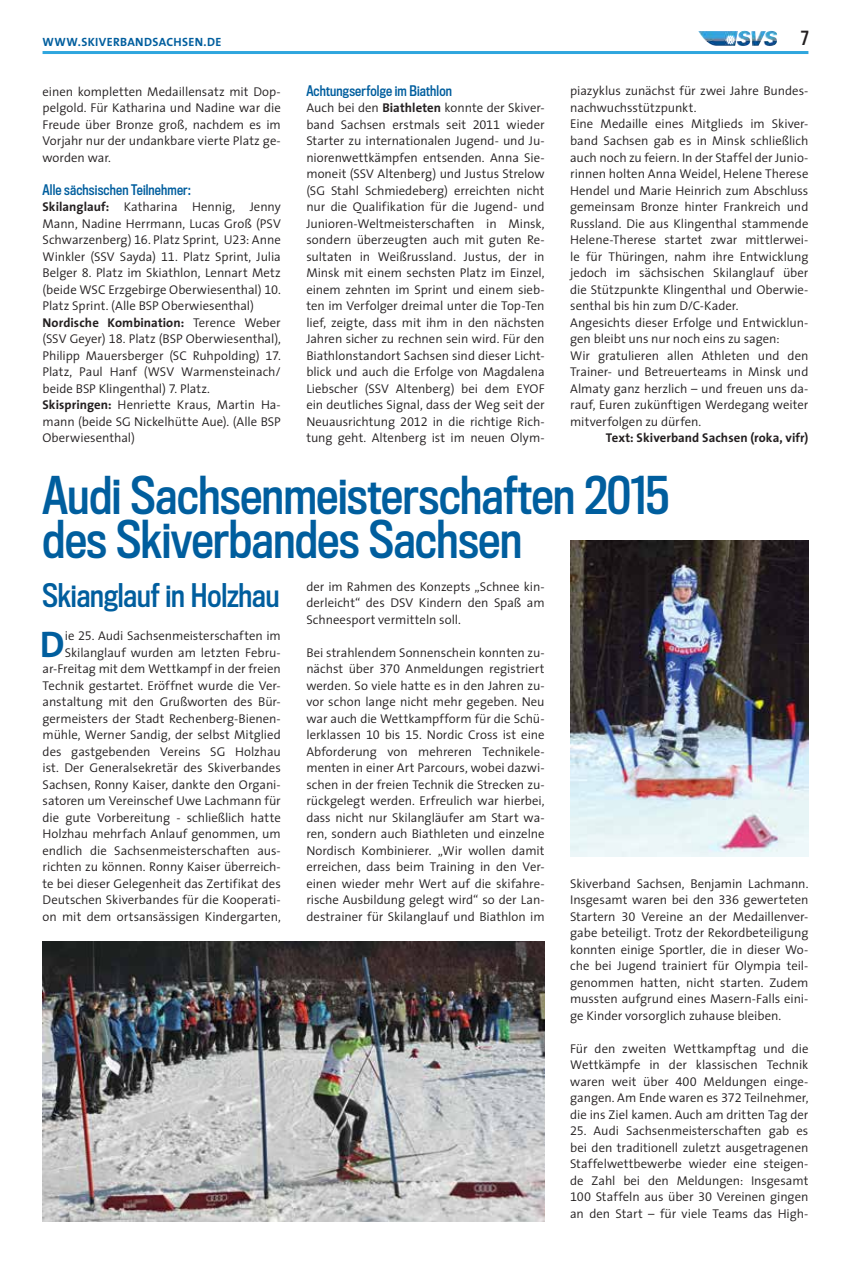
<style>
.page{position:relative;width:851px;height:1263px;background:#fff}
.page>*{position:absolute;margin:0;border:0;box-sizing:border-box;transform-origin:0 0}
.t1{font:48px/45px "Titling Gothic FB Cond Standard";letter-spacing:-.005em;color:#005e9e}
.t2{font:300 37.2px "BHM The Sans Tab";color:#005e9e}
.t3{font:30px "Titling Gothic FB Cond Standard";letter-spacing:-.005em;color:#005e9e}
.t4{font:18px "Titling Gothic FB Cond Standard";color:#231f20}
.t5{font:13.5px "Titling Gothic FB Cond Standard";letter-spacing:.01em;color:#005e9e}
.t6{font:300 12.75px/16.5px "BHM The Sans Tab";letter-spacing:-.005em;color:#231f20;text-align:justify}
.t7{font:300 12.75px "BHM The Sans Tab";letter-spacing:.005em;color:#231f20}
.t8{font:700 12px "BHM The Sans Tab";letter-spacing:.03em;color:#005e9e}
.s1{font-style:inherit}
</style>
<div class="page">
<hr style="left:43px;top:51px;width:765px;height:3px;background:#2fa6de">
<svg style="left:736px;top:31px;width:9px;height:12px"></svg>
<img style="left:43px;top:942px;width:501px;height:279px">
<img style="left:570px;top:541px;width:238px;height:316px">
<p class="t8" style="left:43px;top:32px;width:180px">WWW.SKIVERBANDSACHSEN.DE</p>
<h3 class="t4" style="left:800px;top:28px;width:9px">7</h3>
<p class="t6" style="left:43px;top:83px;width:240px">einen kompletten Medaillensatz mit Dop&shy;pelgold. Für Katharina und Nadine war die Freude über Bronze groß, nachdem es im Vorjahr nur der undankbare vierte Platz ge&shy;worden war.</p>
<p class="t5" style="left:43px;top:181px;width:150px">Alle sächsischen Teilnehmer:</p>
<p class="t6" style="left:43px;top:198px;width:240px;text-align:left"><span class="s1">Skilanglauf:</span> Katharina Hennig, Jenny Mann, Nadine Herrmann, Lucas Groß (PSV Schwarzenberg) 16. Platz Sprint, U23: Anne Winkler (SSV Sayda) 11. Platz Sprint, Julia Belger 8. Platz im Skiathlon, Lennart Metz (beide WSC Erzgebirge Oberwiesenthal) 10.<br>Platz Sprint. (Alle BSP Oberwiesenthal)<br><span class="s1">Nordische Kombination:</span> Terence Weber (SSV Geyer) 18. Platz (BSP Oberwiesenthal), Philipp Mauersberger (SC Ruhpolding) 17.<br>Platz, Paul Hanf (WSV Warmensteinach/ beide BSP Klingenthal) 7. Platz.<br><span class="s1">Skispringen:</span> Henriette Kraus, Martin Ha&shy;mann (beide SG Nickelhütte Aue). (Alle BSP Oberwiesenthal)</p>
<p class="t5" style="left:306px;top:82px;width:147px">Achtungserfolge im Biathlon</p>
<p class="t6" style="left:306px;top:99px;width:240px">Auch bei den <span class="s1">Biathleten</span> konnte der Skiver&shy;band Sachsen erstmals seit 2011 wieder Starter zu internationalen Jugend- und Ju&shy;niorenwettkämpfen entsenden. Anna Sie&shy;moneit (SSV Altenberg) und Justus Strelow (SG Stahl Schmiedeberg) erreichten nicht nur die Qualifikation für die Jugend- und Junioren-Weltmeisterschaften in Minsk, sondern überzeugten auch mit guten Re&shy;sultaten in Weißrussland. Justus, der in Minsk mit einem sechsten Platz im Einzel, einem zehnten im Sprint und einem sieb&shy;ten im Verfolger dreimal unter die Top-Ten lief, zeigte, dass mit ihm in den nächsten Jahren sicher zu rechnen sein wird. Für den Biathlonstandort Sachsen sind dieser Licht&shy;blick und auch die Erfolge von Magdalena Liebscher (SSV Altenberg) bei dem EYOF ein deutliches Signal, dass der Weg seit der Neuausrichtung 2012 in die richtige Rich&shy;tung geht. Altenberg ist im neuen Olym-</p>
<p class="t6" style="left:570px;top:83px;width:240px;text-align:left">piazyklus zunächst für zwei Jahre Bundes&shy;nachwuchsstützpunkt.<br>Eine Medaille eines Mitglieds im Skiver&shy;band Sachsen gab es in Minsk schließlich auch noch zu feiern. In der Staffel der Junio&shy;rinnen holten Anna Weidel, Helene Therese Hendel und Marie Heinrich zum Abschluss gemeinsam Bronze hinter Frankreich und Russland. Die aus Klingenthal stammende Helene-Therese startet zwar mittlerwei&shy;le für Thüringen, nahm ihre Entwicklung jedoch im sächsischen Skilanglauf über die Stützpunkte Klingenthal und Oberwie&shy;senthal bis hin zum D/C-Kader.<br>Angesichts dieser Erfolge und Entwicklun&shy;gen bleibt uns nur noch eins zu sagen:<br>Wir gratulieren allen Athleten und den Trainer- und Betreuerteams in Minsk und Almaty ganz herzlich – und freuen uns da&shy;rauf, Euren zukünftigen Werdegang weiter mitverfolgen zu dürfen.</p>
<p class="t7" style="left:605px;top:427px;width:204px">Text: Skiverband Sachsen (roka, vifr)</p>
<h1 class="t1" style="left:43px;top:473px;width:628px">Audi Sachsenmeisterschaften 2015 des Skiverbandes Sachsen</h1>
<h3 class="t3" style="left:43px;top:578px;width:238px">Skianglauf in Holzhau</h3>
<h2 class="t2" style="left:40px;top:613px;width:26px">D</h2>
<p class="t6" style="left:306px;top:578px;width:240px">der im Rahmen des Konzepts „Schnee kin&shy;derleicht“ des DSV Kindern den Spaß am Schneesport vermitteln soll.</p>
<p class="t6" style="left:306px;top:644px;width:240px">Bei strahlendem Sonnenschein konnten zu&shy;nächst über 370 Anmeldungen registriert werden. So viele hatte es in den Jahren zu&shy;vor schon lange nicht mehr gegeben. Neu war auch die Wettkampfform für die Schü&shy;lerklassen 10 bis 15. Nordic Cross ist eine Abforderung von mehreren Technikele&shy;menten in einer Art Parcours, wobei dazwi&shy;schen in der freien Technik die Strecken zu&shy;rückgelegt werden. Erfreulich war hierbei, dass nicht nur Skilangläufer am Start wa&shy;ren, sondern auch Biathleten und einzelne Nordisch Kombinierer. „Wir wollen damit erreichen, dass beim Training in den Ver&shy;einen wieder mehr Wert auf die skifahre&shy;rische Ausbildung gelegt wird“ so der Lan&shy;destrainer für Skilanglauf und Biathlon im</p>
<p class="t6" style="left:43px;top:627px;width:240px;text-align:right">ie 25. Audi Sachsenmeisterschaften im Skilanglauf wurden am letzten Febru&shy;ar-Freitag mit dem Wettkampf in der freien Technik gestartet. Eröffnet wurde die Ver&shy;anstaltung mit den Grußworten des Bür&shy;germeisters der Stadt Rechenberg-Bienen&shy;mühle, Werner Sandig, der selbst Mitglied des gastgebenden Vereins SG Holzhau ist. Der Generalsekretär des Skiverbandes Sachsen, Ronny Kaiser, dankte den Organi&shy;satoren um Vereinschef Uwe Lachmann für die gute Vorbereitung - schließlich hatte Holzhau mehrfach Anlauf genommen, um endlich die Sachsenmeisterschaften aus&shy;richten zu können. Ronny Kaiser überreich&shy;te bei dieser Gelegenheit das Zertifikat des Deutschen Skiverbandes für die Kooperati&shy;on mit dem ortsansässigen Kindergarten,</p>
<p class="t6" style="left:570px;top:874px;width:240px">Skiverband Sachsen, Benjamin Lachmann.<br>Insgesamt waren bei den 336 gewerteten Startern 30 Vereine an der Medaillenver&shy;gabe beteiligt. Trotz der Rekordbeteiligung konnten einige Sportler, die in dieser Wo&shy;che bei Jugend trainiert für Olympia teil&shy;genommen hatten, nicht starten. Zudem mussten aufgrund eines Masern-Falls eini&shy;ge Kinder vorsorglich zuhause bleiben.</p>
<p class="t6" style="left:570px;top:1039px;width:240px">Für den zweiten Wettkampftag und die Wettkämpfe in der klassischen Technik waren weit über 400 Meldungen einge&shy;gangen. Am Ende waren es 372 Teilnehmer, die ins Ziel kamen. Auch am dritten Tag der</p>
<p class="t6" style="left:570px;top:1122px;width:240px">25. Audi Sachsenmeisterschaften gab es bei den traditionell zuletzt ausgetragenen Staffelwettbewerbe wieder eine steigen&shy;de Zahl bei den Meldungen: Insgesamt 100 Staffeln aus über 30 Vereinen gingen an den Start – für viele Teams das High-</p>
</div>
